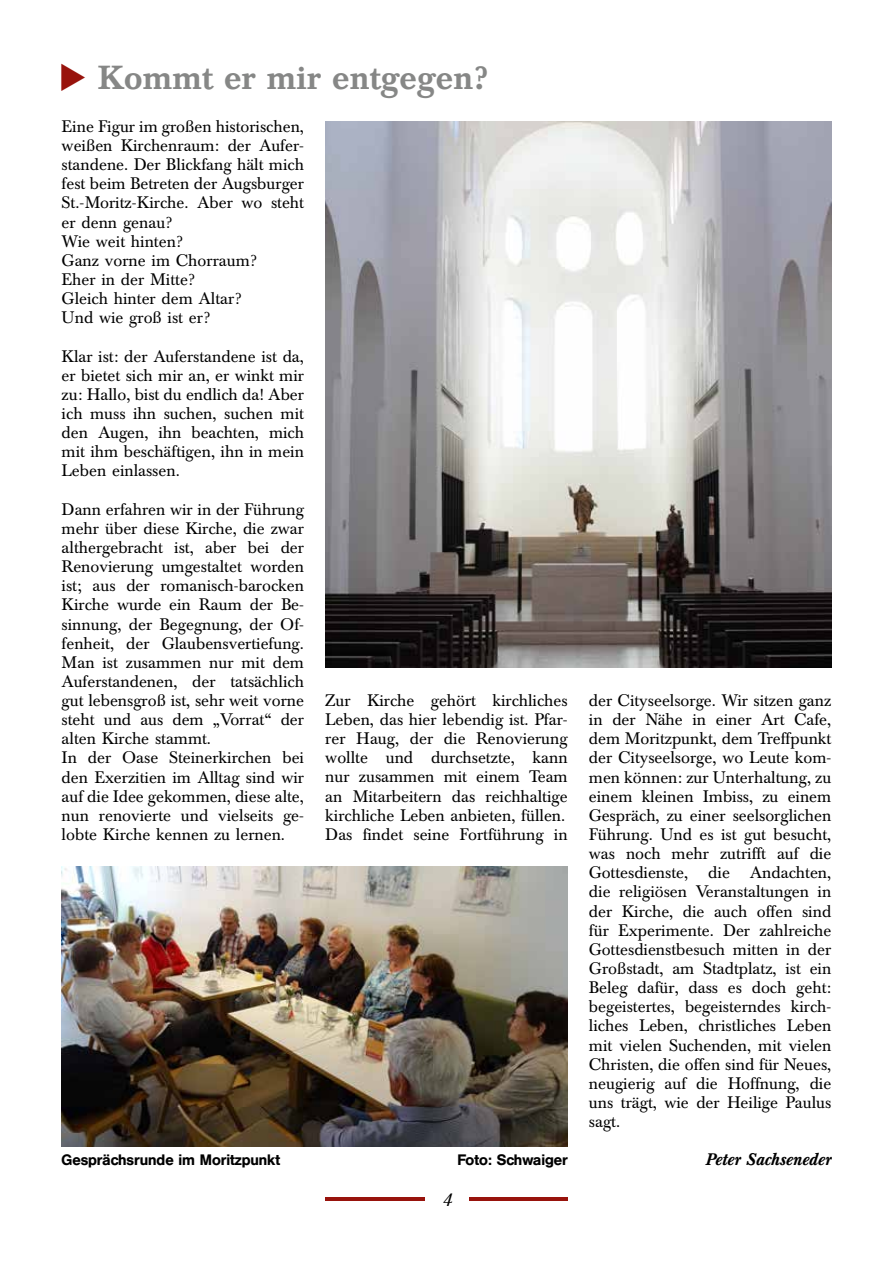
<style>
.page{position:relative;width:893px;height:1263px;background:#fff}
.page>*{position:absolute;margin:0;border:0;box-sizing:border-box;transform-origin:0 0}
.t1{font:500 33px "Baskerville BQ";color:#868786}
.t2{font:italic 18px "Baskerville BQ";color:#000}
.t3{font:16.5px/19.2px "Baskerville BQ";color:#000}
.t4{font:italic 500 16.5px "Baskerville BQ";color:#000}
.t5{font:500 15px "Helvetica BQ";color:#000}
.s1{font-family:"Berthold Pi BQ";font-weight:400;color:#98130c}
</style>
<div class="page">
<hr style="left:325px;top:1197px;width:243px;height:3px;background:#98130c">
<div style="left:425px;top:1184px;width:43px;height:29px;background:#fff"></div>
<img style="left:62px;top:867px;width:506px;height:279px">
<img style="left:325px;top:122px;width:506px;height:546px">
<h1 class="t1" style="left:62px;top:58px;width:427px"><span class="s1">u</span> Kommt er mir entgegen?</h1>
<p class="t3" style="left:62px;top:117px;width:244px">Eine Figur im großen historischen, weißen Kirchenraum: der Aufer&shy;standene. Der Blickfang hält mich fest beim Betreten der Augsburger<br>St.-Moritz-Kirche. Aber wo steht er denn genau?<br>Wie weit hinten?<br>Ganz vorne im Chorraum?<br>Eher in der Mitte?<br>Gleich hinter dem Altar?<br>Und wie groß ist er?</p>
<p class="t3" style="left:62px;top:347px;width:244px;text-align:justify">Klar ist: der Auferstandene ist da, er bietet sich mir an, er winkt mir zu: Hallo, bist du endlich da! Aber ich muss ihn suchen, suchen mit den Augen, ihn beachten, mich mit ihm beschäftigen, ihn in mein Leben einlassen.</p>
<p class="t3" style="left:62px;top:500px;width:244px">Dann erfahren wir in der Führung mehr über diese Kirche, die zwar althergebracht ist, aber bei der<br>Renovierung umgestaltet worden ist; aus der romanisch-barocken<br>Kirche wurde ein Raum der Be&shy;sinnung, der Begegnung, der Of&shy;fenheit, der Glaubensvertiefung.<br>Man ist zusammen nur mit dem<br>Auferstandenen, der tatsächlich gut lebensgroß ist, sehr weit vorne steht und aus dem „Vorrat“ der alten Kirche stammt.<br>In der Oase Steinerkirchen bei den Exerzitien im Alltag sind wir auf die Idee gekommen, diese alte, nun renovierte und vielseits ge&shy;lobte Kirche kennen zu lernen.</p>
<p class="t3" style="left:325px;top:691px;width:244px">Zur Kirche gehört kirchliches<br>Leben, das hier lebendig ist. Pfar&shy;rer Haug, der die Renovierung wollte und durchsetzte, kann nur zusammen mit einem Team an Mitarbeitern das reichhaltige kirchliche Leben anbieten, füllen.<br>Das findet seine Fortführung in</p>
<p class="t3" style="left:589px;top:691px;width:244px;text-align:justify">der Cityseelsorge. Wir sitzen ganz in der Nähe in einer Art Cafe, dem Moritzpunkt, dem Treffpunkt der Cityseelsorge, wo Leute kom&shy;men können: zur Unterhaltung, zu einem kleinen Imbiss, zu einem Gespräch, zu einer seelsorglichen Führung. Und es ist gut besucht, was noch mehr zutrifft auf die Gottesdienste, die Andachten, die religiösen Veranstaltungen in der Kirche, die auch offen sind für Experimente. Der zahlreiche Gottesdienstbesuch mitten in der Großstadt, am Stadtplatz, ist ein Beleg dafür, dass es doch geht: begeistertes, begeisterndes kirch&shy;liches Leben, christliches Leben mit vielen Suchenden, mit vielen Christen, die offen sind für Neues, neugierig auf die Hoffnung, die uns trägt, wie der Heilige Paulus sagt.</p>
<p class="t5" style="left:62px;top:1151px;width:220px">Gesprächsrunde im Moritzpunkt</p>
<p class="t5" style="left:457px;top:1151px;width:112px">Foto: Schwaiger</p>
<p class="t4" style="left:706px;top:1150px;width:127px">Peter Sachseneder</p>
<p class="t2" style="left:442px;top:1189px;width:11px">4</p>
</div>
